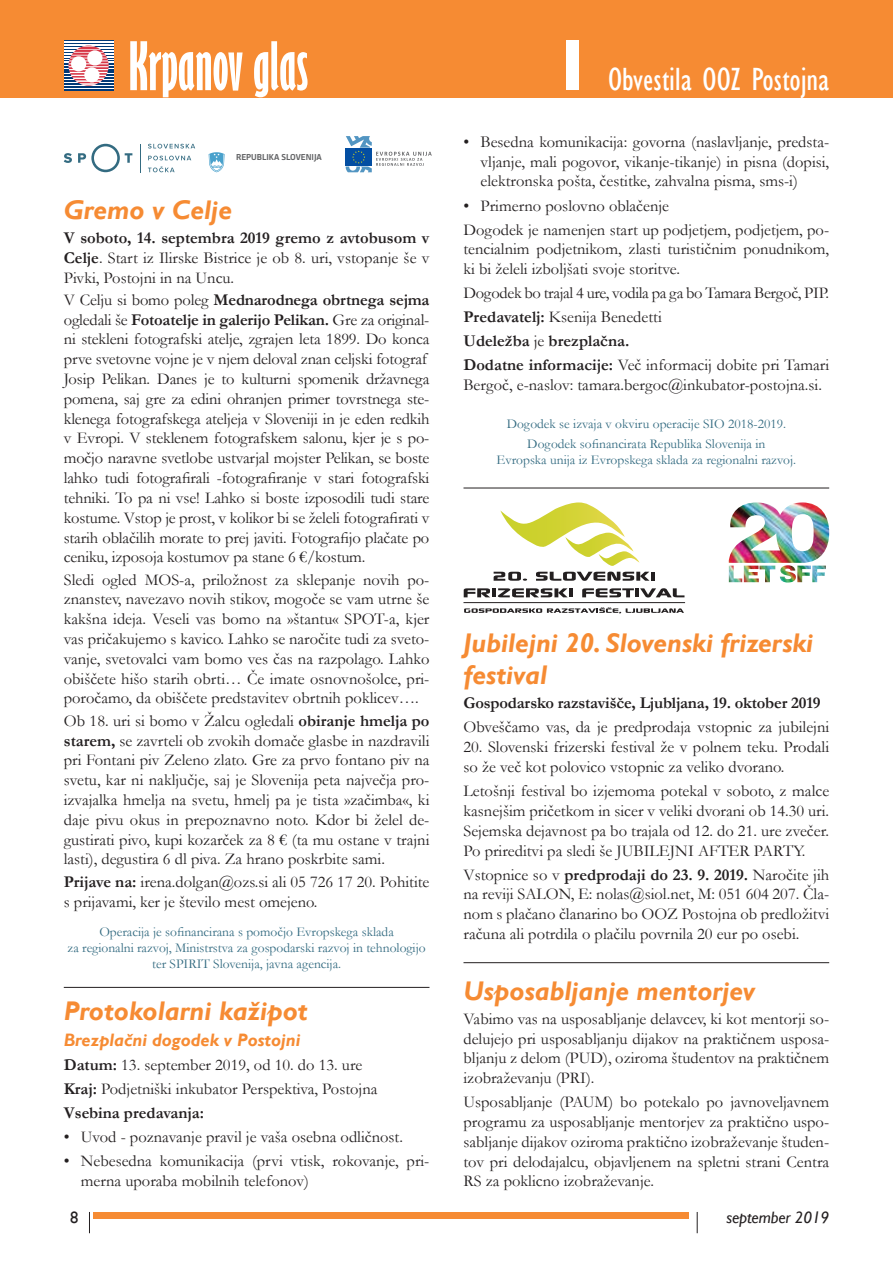
<style>
.page{position:relative;width:893px;height:1263px;background:#fff}
.page>*{position:absolute;margin:0;border:0;box-sizing:border-box;transform-origin:0 0}
.t1{font:700 extra-condensed 61.5px "Gill Sans";color:#fff}
.t2{font:condensed 33px "Gill Sans";color:#fff}
.t3{font:italic 700 27px/32.4px "Gill Sans";color:#f68b33}
.t4{font:italic 700 18px "Gill Sans";color:#f68b33}
.t5{font:16.5px/19.8px "Garamond";color:#231f20;text-align:justify}
.t6{font:700 16.5px "Garamond";letter-spacing:-.01em;color:#231f20}
.t7{font:italic 16.5px "Gill Sans";letter-spacing:-.01em;color:#231f20}
.t8{font:16.5px "Gill Sans";color:#231f20}
.t9{font:13.5px/16.2px "Garamond";color:#336b81;text-align:center}
.t10{font:700 8.4px "Republika";color:#636466}
.s1{font-weight:700}
</style>
<div class="page">
<svg style="left:89px;top:1212px;width:1px;height:21px"></svg>
<div style="left:94px;top:1212px;width:595px;height:6px;background:#f68b33"></div>
<svg style="left:697px;top:1212px;width:1px;height:21px"></svg>
<div style="left:0;top:0;width:893px;height:98px;background:#f68b33"></div>
<div style="left:566px;top:41px;width:13px;height:49px;background:#fff"></div>
<svg style="left:64px;top:41px;width:49px;height:49px"></svg>
<hr style="left:64px;top:43px;width:49px;height:1px;background:#003976">
<hr style="left:64px;top:46px;width:49px;height:1px;background:#003976">
<hr style="left:64px;top:49px;width:49px;height:1px;background:#003976">
<hr style="left:64px;top:52px;width:49px;height:1px;background:#003976">
<hr style="left:64px;top:55px;width:49px;height:1px;background:#003976">
<hr style="left:64px;top:58px;width:49px;height:1px;background:#003976">
<hr style="left:64px;top:60px;width:49px;height:1px;background:#003976">
<hr style="left:64px;top:63px;width:49px;height:1px;background:#003976">
<hr style="left:64px;top:66px;width:49px;height:1px;background:#003976">
<hr style="left:64px;top:69px;width:49px;height:1px;background:#003976">
<hr style="left:64px;top:72px;width:49px;height:1px;background:#003976">
<hr style="left:64px;top:75px;width:49px;height:1px;background:#003976">
<hr style="left:64px;top:78px;width:49px;height:1px;background:#003976">
<hr style="left:64px;top:80px;width:49px;height:2px;background:#003976">
<hr style="left:64px;top:83px;width:49px;height:2px;background:#003976">
<hr style="left:64px;top:86px;width:49px;height:2px;background:#003976">
<hr style="left:64px;top:41px;width:49px;height:1px;background:#003976">
<hr style="left:64px;top:89px;width:49px;height:1px;background:#003976">
<svg style="left:69px;top:46px;width:40px;height:39px;background:#d7afbb"></svg>
<svg style="left:346px;top:136px;width:86px;height:36px"></svg>
<svg style="left:209px;top:152px;width:16px;height:20px"></svg>
<svg style="left:64px;top:144px;width:68px;height:28px"></svg>
<svg style="left:140px;top:144px;width:1px;height:28px"></svg>
<svg style="left:148px;top:144px;width:47px;height:5px"></svg>
<svg style="left:148px;top:156px;width:43px;height:4px"></svg>
<svg style="left:148px;top:166px;width:27px;height:6px"></svg>
<hr style="left:64px;top:987px;width:365px;height:1px;background:#231f20">
<img style="left:500px;top:502px;width:123px;height:45px">
<img style="left:565px;top:533px;width:68px;height:24px">
<img style="left:599px;top:551px;width:40px;height:15px">
<svg style="left:494px;top:572px;width:33px;height:9px"></svg>
<svg style="left:536px;top:572px;width:118px;height:9px"></svg>
<svg style="left:464px;top:588px;width:109px;height:9px"></svg>
<svg style="left:582px;top:588px;width:102px;height:9px"></svg>
<svg style="left:464px;top:607px;width:220px;height:6px"></svg>
<hr style="left:463px;top:602px;width:222px;height:1px;background:#231f20">
<img style="left:729px;top:502px;width:100px;height:80px">
<hr style="left:463px;top:488px;width:366px;height:1px;background:#231f20">
<hr style="left:463px;top:962px;width:366px;height:1px;background:#231f20">
<h1 class="t1" style="left:129px;top:29px;width:181px">Krpanov glas</h1>
<p class="t10" style="left:236px;top:151px;width:87px">REPUBLIKA SLOVENIJA</p>
<h3 class="t3" style="left:64px;top:194px;width:170px">Gremo v Celje</h3>
<p class="t5" style="left:64px;top:227px;width:367px"><span class="s1">V soboto, 14. septembra 2019 gremo z avtobusom v Celje</span>. Start iz Ilirske Bistrice je ob 8. uri, vstopanje še v Pivki, Postojni in na Uncu.</p>
<p class="t5" style="left:64px;top:289px;width:367px;text-align:left">V Celju si bomo poleg <span class="s1">Mednarodnega obrtnega sejma </span>ogledali še <span class="s1">Fotoatelje in galerijo Pelikan.</span> Gre za original&shy;ni stekleni fotografski atelje, zgrajen leta 1899. Do konca prve svetovne vojne je v njem deloval znan celjski fotograf Josip Pelikan. Danes je to kulturni spomenik državnega pomena, saj gre za edini ohranjen primer tovrstnega ste&shy;klenega fotografskega ateljeja v Sloveniji in je eden redkih v Evropi. V steklenem fotografskem salonu, kjer je s po&shy;močjo naravne svetlobe ustvarjal mojster Pelikan, se boste lahko tudi fotografirali -fotografiranje v stari fotografski tehniki. To pa ni vse! Lahko si boste izposodili tudi stare kostume. Vstop je prost, v kolikor bi se želeli fotografirati v starih oblačilih morate to prej javiti. Fotografijo plačate po ceniku, izposoja kostumov pa stane 6 €/kostum.</p>
<p class="t5" style="left:64px;top:569px;width:367px">Sledi ogled MOS-a, priložnost za sklepanje novih po&shy;znanstev, navezavo novih stikov, mogoče se vam utrne še kakšna ideja. Veseli vas bomo na »štantu« SPOT-a, kjer vas pričakujemo s kavico. Lahko se naročite tudi za sveto&shy;vanje, svetovalci vam bomo ves čas na razpolago. Lahko obiščete hišo starih obrti… Če imate osnovnošolce, pri&shy;poročamo, da obiščete predstavitev obrtnih poklicev….</p>
<p class="t5" style="left:64px;top:710px;width:367px">Ob 18. uri si bomo v Žalcu ogledali <span class="s1">obiranje hmelja po starem,</span> se zavrteli ob zvokih domače glasbe in nazdravili pri Fontani piv Zeleno zlato. Gre za prvo fontano piv na svetu, kar ni naključje, saj je Slovenija peta največja pro&shy;izvajalka hmelja na svetu, hmelj pa je tista »začimba«, ki daje pivu okus in prepoznavno noto. Kdor bi želel de&shy;gustirati pivo, kupi kozarček za 8 € (ta mu ostane v trajni lasti), degustira 6 dl piva. Za hrano poskrbite sami.</p>
<p class="t5" style="left:64px;top:871px;width:367px"><span class="s1">Prijave na:</span> irena.dolgan@ozs.si ali 05 726 17 20. Pohitite s prijavami, ker je število mest omejeno.</p>
<p class="t9" style="left:68px;top:923px;width:360px">Operacija je sofinancirana s pomočjo Evropskega sklada<br>za regionalni razvoj, Ministrstva za gospodarski razvoj in tehnologijo ter SPIRIT Slovenija, javna agencija.</p>
<h3 class="t3" style="left:64px;top:995px;width:246px">Protokolarni kažipot</h3>
<p class="t4" style="left:64px;top:1029px;width:238px">Brezplačni dogodek v Postojni</p>
<p class="t5" style="left:64px;top:1052px;width:315px;line-height:24px;text-align:left"><span class="s1">Datum:</span> 13. september 2019, od 10. do 13. ure<br><span class="s1">Kraj:</span> Podjetniški inkubator Perspektiva, Postojna<br><span class="s1">Vsebina predavanja:</span></p>
<p class="t5" style="left:64px;top:1127px;width:341px">• Uvod - poznavanje pravil je vaša osebna odličnost.</p>
<p class="t5" style="left:81px;top:1151px;width:350px;text-indent:-17px">• Nebesedna komunikacija (prvi vtisk, rokovanje, pri&shy;merna uporaba mobilnih telefonov)</p>
<h2 class="t2" style="left:608px;top:59px;width:223px">Obvestila OOZ Postojna</h2>
<p class="t5" style="left:480px;top:131px;width:350px;text-indent:-17px">• Besedna komunikacija: govorna (naslavljanje, predsta&shy;vljanje, mali pogovor, vikanje-tikanje) in pisna (dopisi, elektronska pošta, čestitke, zahvalna pisma, sms-i)</p>
<p class="t5" style="left:463px;top:193px;width:367px;line-height:24px">• Primerno poslovno oblačenje<br>Dogodek je namenjen start up podjetjem, podjetjem, po-</p>
<p class="t5" style="left:463px;top:239px;width:367px">tencialnim podjetnikom, zlasti turističnim ponudnikom, ki bi želeli izboljšati svoje storitve.</p>
<p class="t5" style="left:463px;top:281px;width:367px;line-height:24px;text-align:left">Dogodek bo trajal 4 ure, vodila pa ga bo Tamara Bergoč, PIP.<br><span class="s1">Predavatelj:</span> Ksenija Benedetti<br><span class="s1">Udeležba</span> je <span class="s1">brezplačna.<br>Dodatne informacije:</span> Več informacij dobite pri Tamari</p>
<p class="t5" style="left:463px;top:375px;width:360px">Bergoč, e-naslov: tamara.bergoc@inkubator-postojna.si.</p>
<p class="t9" style="left:507px;top:413px;width:281px;line-height:20.4px">Dogodek se izvaja v okviru operacije SIO 2018-2019.<br>Dogodek sofinancirata Republika Slovenija in</p>
<p class="t9" style="left:497px;top:452px;width:301px">Evropska unija iz Evropskega sklada za regionalni razvoj.</p>
<h3 class="t3" style="left:463px;top:627px;width:351px">Jubilejni 20. Slovenski frizerski festival</h3>
<p class="t6" style="left:463px;top:692px;width:358px">Gospodarsko razstavišče, Ljubljana, 19. oktober 2019</p>
<p class="t5" style="left:463px;top:717px;width:367px">Obveščamo vas, da je predprodaja vstopnic za jubilejni</p>
<p class="t5" style="left:463px;top:737px;width:367px">20. Slovenski frizerski festival že v polnem teku. Prodali so že več kot polovico vstopnic za veliko dvorano.</p>
<p class="t5" style="left:463px;top:781px;width:367px">Letošnji festival bo izjemoma potekal v soboto, z malce kasnejšim pričetkom in sicer v veliki dvorani ob 14.30 uri.<br>Sejemska dejavnost pa bo trajala od 12. do 21. ure zvečer.<br>Po prireditvi pa sledi še JUBILEJNI AFTER PARTY.</p>
<p class="t5" style="left:463px;top:864px;width:367px">Vstopnice so v <span class="s1">predprodaji do 23. 9. 2019.</span> Naročite jih na reviji SALON, E: nolas@siol.net, M: 051 604 207. Čla&shy;nom s plačano članarino bo OOZ Postojna ob predložitvi računa ali potrdila o plačilu povrnila 20 eur po osebi.</p>
<h3 class="t3" style="left:463px;top:975px;width:293px">Usposabljanje mentorjev</h3>
<p class="t5" style="left:463px;top:1008px;width:367px">Vabimo vas na usposabljanje delavcev, ki kot mentorji so&shy;delujejo pri usposabljanju dijakov na praktičnem usposa&shy;bljanju z delom (PUD), oziroma študentov na praktičnem izobraževanju (PRI).</p>
<p class="t5" style="left:463px;top:1092px;width:367px">Usposabljanje (PAUM) bo potekalo po javnoveljavnem programu za usposabljanje mentorjev za praktično uspo&shy;sabljanje dijakov oziroma praktično izobraževanje študen&shy;tov pri delodajalcu, objavljenem na spletni strani Centra RS za poklicno izobraževanje.</p>
<p class="t8" style="left:70px;top:1208px;width:10px">8</p>
<p class="t7" style="left:726px;top:1208px;width:104px">september 2019</p>
</div>
